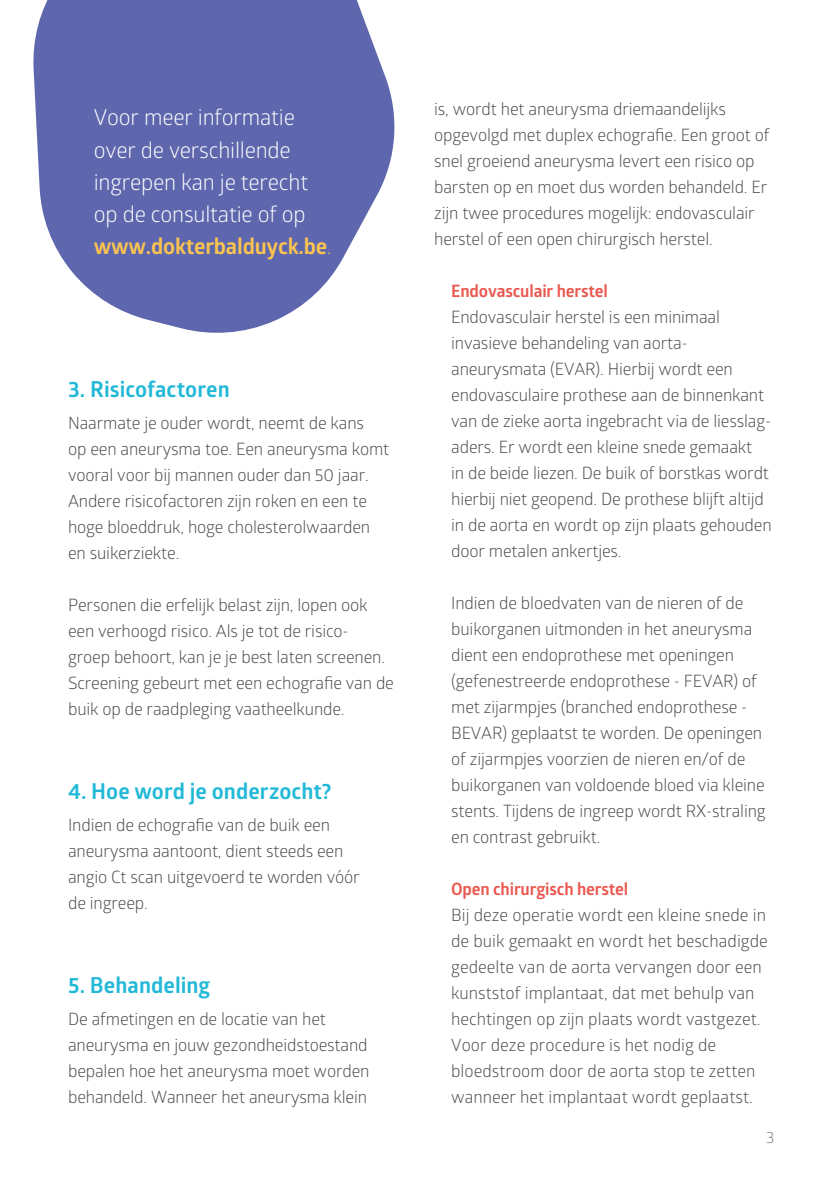
<style>
.page{position:relative;width:840px;height:1191px;background:#fff}
.page>*{position:absolute;margin:0;border:0;box-sizing:border-box;transform-origin:0 0}
.t1{font:22px/32px "Glober";letter-spacing:-.01em;color:#fff}
.t2{font:700 22px "Glober";letter-spacing:.005em;color:#22b9d8}
.t3{font:17px/26px "Glober";letter-spacing:-.01em;color:#4a4a49}
.t4{font:700 17px "Glober";letter-spacing:-.01em;color:#eb5850}
.t5{font:16px "Glober";color:#7c7b7b}
.s1{font-weight:700;color:#fcc44f}
.s2{color:#fcc44f}
</style>
<div class="page">
<svg style="left:33px;top:0;width:362px;height:333px;fill:#5e67ad"></svg>
<p class="t1" style="left:94px;top:101px;width:239px">Voor meer informatie over de verschillende ingrepen kan je terecht op de consultatie of op <span class="s1">www.dokterbalduyck.be</span><span class="s2">.</span></p>
<p class="t2" style="left:68px;top:374px;width:163px">3. Risicofactoren</p>
<p class="t3" style="left:68px;top:409px;width:322px">Naarmate je ouder wordt, neemt de kans<br>op een aneurysma toe. Een aneurysma komt vooral voor bij mannen ouder dan 50 jaar.<br>Andere risicofactoren zijn roken en een te hoge bloeddruk, hoge cholesterolwaarden en suikerziekte.</p>
<p class="t3" style="left:68px;top:591px;width:327px">Personen die erfelijk belast zijn, lopen ook een verhoogd risico. Als je tot de risico&shy;groep behoort, kan je je best laten screenen.<br>Screening gebeurt met een echografie van de buik op de raadpleging vaatheelkunde.</p>
<p class="t2" style="left:68px;top:776px;width:265px">4. Hoe word je onderzocht?</p>
<p class="t3" style="left:68px;top:811px;width:293px">Indien de echografie van de buik een aneurysma aantoont, dient steeds een angio Ct scan uitgevoerd te worden vóór de ingreep.</p>
<p class="t2" style="left:68px;top:969px;width:144px">5. Behandeling</p>
<p class="t3" style="left:68px;top:1004px;width:303px">De afmetingen en de locatie van het aneurysma en jouw gezondheidstoestand bepalen hoe het aneurysma moet worden behandeld. Wanneer het aneurysma klein</p>
<p class="t3" style="left:434px;top:95px;width:337px">is, wordt het aneurysma driemaandelijks opgevolgd met duplex echografie. Een groot of snel groeiend aneurysma levert een risico op barsten op en moet dus worden behandeld. Er zijn twee procedures mogelijk: endovasculair herstel of een open chirurgisch herstel.</p>
<p class="t4" style="left:451px;top:279px;width:158px">Endovasculair herstel</p>
<p class="t3" style="left:451px;top:303px;width:322px">Endovasculair herstel is een minimaal invasieve behandeling van aorta&shy;aneurysmata (EVAR). Hierbij wordt een endovasculaire prothese aan de binnenkant van de zieke aorta ingebracht via de liesslag&shy;aders. Er wordt een kleine snede gemaakt<br>in de beide liezen. De buik of borstkas wordt hierbij niet geopend. De prothese blijft altijd in de aorta en wordt op zijn plaats gehouden door metalen ankertjes.</p>
<p class="t3" style="left:451px;top:589px;width:316px">Indien de bloedvaten van de nieren of de buikorganen uitmonden in het aneurysma dient een endoprothese met openingen (gefenestreerde endoprothese - FEVAR) of met zijarmpjes (branched endoprothese - BEVAR) geplaatst te worden. De openingen of zijarmpjes voorzien de nieren en/of de buikorganen van voldoende bloed via kleine stents. Tijdens de ingreep wordt RX-straling en contrast gebruikt.</p>
<p class="t4" style="left:451px;top:877px;width:178px">Open chirurgisch herstel</p>
<p class="t3" style="left:451px;top:901px;width:318px">Bij deze operatie wordt een kleine snede in de buik gemaakt en wordt het beschadigde gedeelte van de aorta vervangen door een kunststof implantaat, dat met behulp van hechtingen op zijn plaats wordt vastgezet.<br>Voor deze procedure is het nodig de bloedstroom door de aorta stop te zetten wanneer het implantaat wordt geplaatst.</p>
<p class="t5" style="left:765px;top:1125px;width:10px">3</p>
</div>
